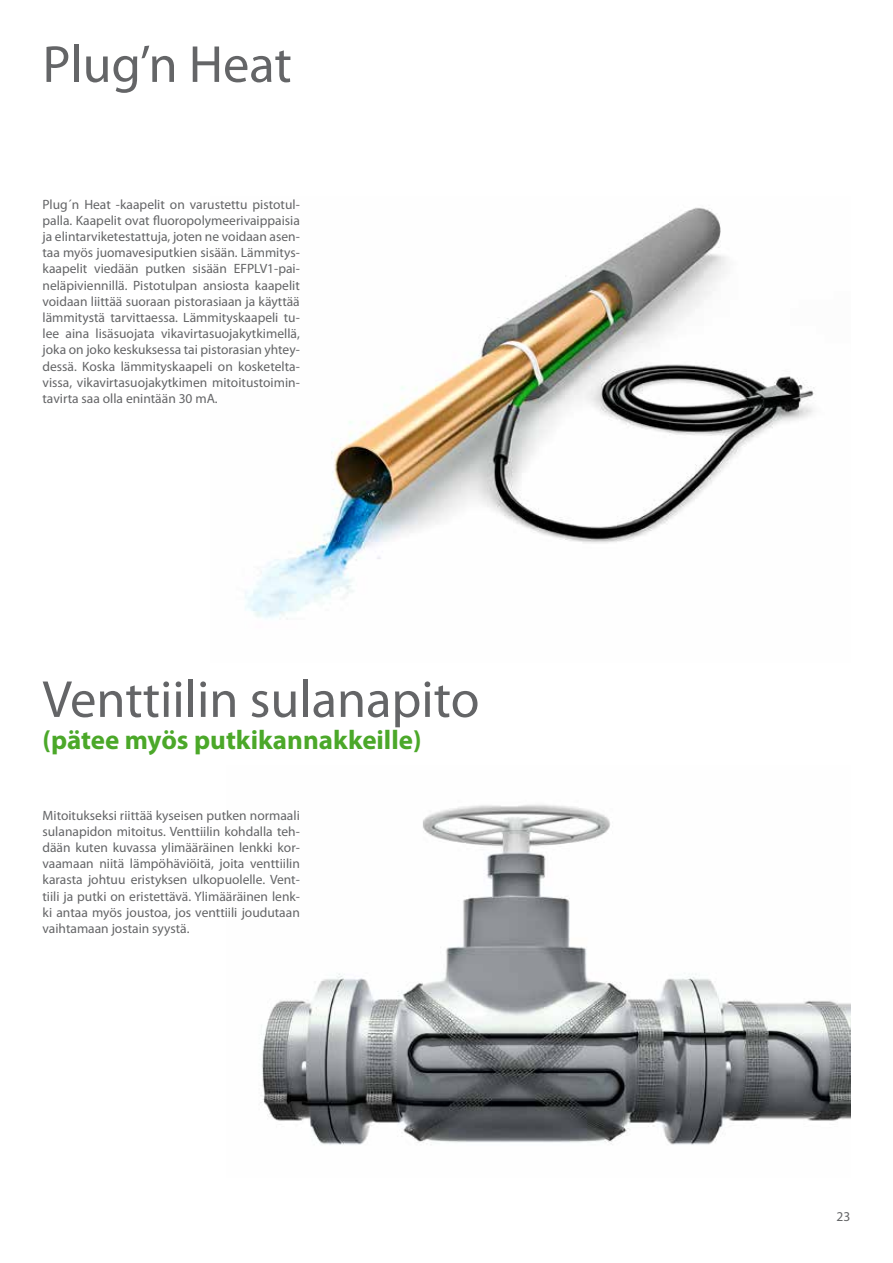
<style>
.page{position:relative;width:893px;height:1263px;background:#fff}
.page>*{position:absolute;margin:0;border:0;box-sizing:border-box;transform-origin:0 0}
.t1{font:52.5px "Myriad Pro";color:#646567}
.t2{font:700 27px "Myriad Pro";color:#4ba829}
.t3{font:13.5px/16.2px "Myriad Pro";color:#646567;text-align:justify}
</style>
<div class="page">
<img style="left:245px;top:207px;width:569px;height:413px">
<img style="left:260px;top:804px;width:590px;height:341px">
<h1 class="t1" style="left:43px;top:36px;width:251px">Plug’n Heat</h1>
<p class="t3" style="left:43px;top:196px;width:259px">Plug´n Heat -kaapelit on varustettu pistotul&shy;palla. Kaapelit ovat fluoropolymeerivaippaisia ja elintarviketestattuja, joten ne voidaan asen&shy;taa myös juomavesiputkien sisään. Lämmitys&shy;kaapelit viedään putken sisään EFPLV1-pai&shy;neläpiviennillä. Pistotulpan ansiosta kaapelit voidaan liittää suoraan pistorasiaan ja käyttää lämmitystä tarvittaessa. Lämmityskaapeli tu&shy;lee aina lisäsuojata vikavirtasuojakytkimellä, joka on joko keskuksessa tai pistorasian yhtey&shy;dessä. Koska lämmityskaapeli on kosketelta&shy;vissa, vikavirtasuojakytkimen mitoitustoimin&shy;tavirta saa olla enintään 30 mA.</p>
<h1 class="t1" style="left:43px;top:671px;width:438px">Venttiilin sulanapito</h1>
<h2 class="t2" style="left:43px;top:725px;width:381px">(pätee myös putkikannakkeille)</h2>
<p class="t3" style="left:43px;top:807px;width:259px">Mitoitukseksi riittää kyseisen putken normaali sulanapidon mitoitus. Venttiilin kohdalla teh&shy;dään kuten kuvassa ylimääräinen lenkki kor&shy;vaamaan niitä lämpöhäviöitä, joita venttiilin karasta johtuu eristyksen ulkopuolelle. Vent&shy;tiili ja putki on eristettävä. Ylimääräinen lenk&shy;ki antaa myös joustoa, jos venttiili joudutaan vaihtamaan jostain syystä.</p>
<p class="t3" style="left:837px;top:1208px;width:15px">23</p>
</div>
